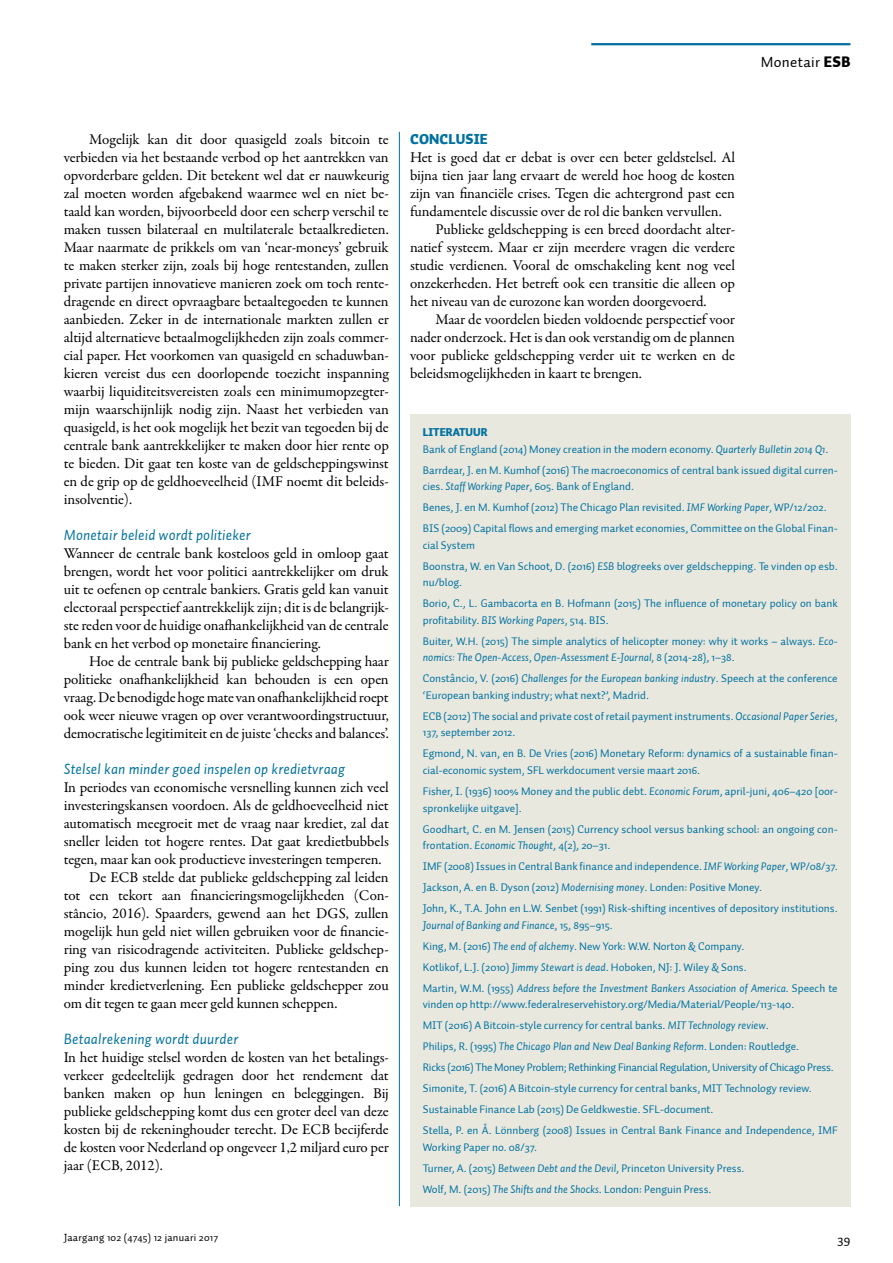
<style>
.page{position:relative;width:893px;height:1263px;background:#fff}
.page>*{position:absolute;margin:0;border:0;box-sizing:border-box;transform-origin:0 0}
.t1{font:15px/18px "Garamond Premr Pro";letter-spacing:-.005em;color:#000;text-align:justify}
.t2{font:italic 15px "Auto 1";letter-spacing:.01em;color:#00719f}
.t3{font:15px "Auto 1";letter-spacing:.025em;color:#000}
.t4{font:900 14.25px "Auto 1";letter-spacing:.01em;color:#00719f}
.t5{font:13.5px "Auto 1";color:#000}
.t6{font:11.25px/21px "Auto 1";color:#00719f}
.t7{font:italic 11.25px/21px "Auto 1";color:#00719f}
.t8{font:10.5px "Auto 1";letter-spacing:.025em;color:#000}
.s1{font-weight:900}
.s2{font-family:"Auto 1";font-style:italic;color:#00719f}
.s3{font-style:italic}
.s4{font-style:normal}
</style>
<div class="page">
<hr style="left:591px;top:43px;width:259px;height:2px;background:#006f9f">
<div style="left:410px;top:414px;width:440px;height:792px;background:#e9e8df"></div>
<hr style="left:399px;top:132px;width:1px;height:1074px;background:#006f9f">
<p class="t3" style="left:761px;top:53px;width:91px">Monetair <span class="s1">ESB</span></p>
<p class="t1" style="left:64px;top:131px;width:327px;text-indent:26px">Mogelijk kan dit door quasigeld zoals bitcoin te verbieden via het bestaande verbod op het aantrekken van opvorderbare gelden. Dit betekent wel dat er nauwkeurig zal moeten worden afgebakend waarmee wel en niet be&shy;taald kan worden, bijvoorbeeld door een scherp verschil te maken tussen bilateraal en multilaterale betaalkredieten.<br>Maar naarmate de prikkels om van ‘near-moneys’ gebruik te maken sterker zijn, zoals bij hoge rentestanden, zullen private partijen innovatieve manieren zoek om toch rente&shy;dragende en direct opvraagbare betaaltegoeden te kunnen aanbieden. Zeker in de internationale markten zullen er altijd alternatieve betaalmogelijkheden zijn zoals commer&shy;cial paper. Het voorkomen van quasigeld en schaduwban&shy;kieren vereist dus een doorlopende toezicht inspanning waarbij liquiditeitsvereisten zoals een minimumopzegter&shy;mijn waarschijnlijk nodig zijn. Naast het verbieden van quasigeld, is het ook mogelijk het bezit van tegoeden bij de centrale bank aantrekkelijker te maken door hier rente op te bieden. Dit gaat ten koste van de geldscheppingswinst en de grip op de geldhoeveelheid (IMF noemt dit beleids&shy;insolventie).</p>
<p class="t2" style="left:64px;top:525px;width:188px">Monetair beleid wordt politieker</p>
<p class="t1" style="left:64px;top:545px;width:326px">Wanneer de centrale bank kosteloos geld in omloop gaat</p>
<p class="t1" style="left:64px;top:563px;width:326px">brengen, wordt het voor politici aantrekkelijker om druk</p>
<p class="t1" style="left:64px;top:581px;width:326px">uit te oefenen op centrale bankiers. Gratis geld kan vanuit</p>
<p class="t1" style="left:64px;top:599px;width:326px">electoraal perspectief aantrekkelijk zijn; dit is de belangrijk-</p>
<p class="t1" style="left:64px;top:617px;width:326px">ste reden voor de huidige onafhankelijkheid van de centrale</p>
<p class="t1" style="left:64px;top:635px;width:259px">bank en het verbod op monetaire financiering.</p>
<p class="t1" style="left:89px;top:653px;width:301px">Hoe de centrale bank bij publieke geldschepping haar</p>
<p class="t1" style="left:64px;top:671px;width:326px">politieke onafhankelijkheid kan behouden is een open</p>
<p class="t1" style="left:64px;top:689px;width:326px">vraag. De benodigde hoge mate van onafhankelijkheid roept</p>
<p class="t1" style="left:64px;top:707px;width:326px">ook weer nieuwe vragen op over verantwoordingstructuur,</p>
<p class="t1" style="left:64px;top:725px;width:326px">democratische legitimiteit en de juiste ‘checks and balances’.</p>
<p class="t2" style="left:64px;top:759px;width:283px">Stelsel kan minder goed inspelen op kredietvraag</p>
<p class="t1" style="left:64px;top:779px;width:327px">In periodes van economische versnelling kunnen zich veel</p>
<p class="t1" style="left:64px;top:797px;width:326px">investeringskansen voordoen. Als de geldhoeveelheid niet</p>
<p class="t1" style="left:64px;top:815px;width:327px">automatisch meegroeit met de vraag naar krediet, zal dat</p>
<p class="t1" style="left:64px;top:833px;width:327px">sneller leiden tot hogere rentes. Dat gaat kredietbubbels</p>
<p class="t1" style="left:64px;top:851px;width:319px">tegen, maar kan ook productieve investeringen temperen.</p>
<p class="t1" style="left:89px;top:869px;width:301px">De ECB stelde dat publieke geldschepping zal leiden</p>
<p class="t1" style="left:64px;top:887px;width:326px">tot een tekort aan financieringsmogelijkheden (Con-</p>
<p class="t1" style="left:64px;top:905px;width:326px">stâncio, 2016). Spaarders, gewend aan het DGS, zullen</p>
<p class="t1" style="left:64px;top:923px;width:326px">mogelijk hun geld niet willen gebruiken voor de financie-</p>
<p class="t1" style="left:64px;top:941px;width:326px">ring van risicodragende activiteiten. Publieke geldschep-</p>
<p class="t1" style="left:64px;top:959px;width:327px">ping zou dus kunnen leiden tot hogere rentestanden en</p>
<p class="t1" style="left:64px;top:977px;width:327px">minder kredietverlening. Een publieke geldschepper zou</p>
<p class="t1" style="left:64px;top:995px;width:275px">om dit tegen te gaan meer geld kunnen scheppen.</p>
<p class="t1" style="left:64px;top:1031px;width:327px;text-align:left"><span class="s2">Betaalrekening wordt duurder<br></span>In het huidige stelsel worden de kosten van het betalings&shy;verkeer gedeeltelijk gedragen door het rendement dat banken maken op hun leningen en beleggingen. Bij publieke geldschepping komt dus een groter deel van deze kosten bij de rekeninghouder terecht. De ECB becijferde de kosten voor Nederland op ongeveer 1,2 miljard euro per jaar (ECB, 2012).</p>
<p class="t4" style="left:410px;top:130px;width:79px">CONCLUSIE</p>
<p class="t1" style="left:410px;top:149px;width:327px">Het is goed dat er debat is over een beter geldstelsel. Al</p>
<p class="t1" style="left:410px;top:167px;width:326px">bijna tien jaar lang ervaart de wereld hoe hoog de kosten</p>
<p class="t1" style="left:410px;top:185px;width:326px">zijn van financiële crises. Tegen die achtergrond past een</p>
<p class="t1" style="left:410px;top:203px;width:313px">fundamentele discussie over de rol die banken vervullen.</p>
<p class="t1" style="left:436px;top:221px;width:301px">Publieke geldschepping is een breed doordacht alter-</p>
<p class="t1" style="left:410px;top:239px;width:327px">natief systeem. Maar er zijn meerdere vragen die verdere</p>
<p class="t1" style="left:410px;top:257px;width:326px">studie verdienen. Vooral de omschakeling kent nog veel</p>
<p class="t1" style="left:410px;top:275px;width:326px">onzekerheden. Het betreft ook een transitie die alleen op</p>
<p class="t1" style="left:410px;top:293px;width:298px">het niveau van de eurozone kan worden doorgevoerd.</p>
<p class="t1" style="left:436px;top:311px;width:301px">Maar de voordelen bieden voldoende perspectief voor</p>
<p class="t1" style="left:410px;top:329px;width:326px">nader onderzoek. Het is dan ook verstandig om de plannen</p>
<p class="t1" style="left:410px;top:347px;width:326px">voor publieke geldschepping verder uit te werken en de</p>
<p class="t1" style="left:410px;top:365px;width:233px">beleidsmogelijkheden in kaart te brengen.</p>
<p class="t6" style="left:423px;top:424px;width:407px;line-height:16.5px"><span class="s1">LITERATUUR<br></span>Bank of England (2014) Money creation in the modern economy. <span class="s3">Quarterly Bulletin 2014 Q1</span>.</p>
<p class="t6" style="left:423px;top:462px;width:416px;line-height:16.5px">Barrdear, J. en M. Kumhof (2016) The macroeconomics of central bank issued digital curren&shy;cies. <span class="s3">Staff Working Paper</span>, 605. Bank of England.</p>
<p class="t6" style="left:423px;top:497px;width:416px">Benes, J. en M. Kumhof (2012) The Chicago Plan revisited. <span class="s3">IMF Working Paper</span>, WP/12/202.<br>BIS (2009) Capital flows and emerging market economies, Committee on the Global Finan-</p>
<p class="t6" style="left:423px;top:535px;width:416px">cial System<br>Boonstra, W. en Van Schoot, D. (2016) <span class="s3">ESB</span> blogreeks over geldschepping. Te vinden op esb.</p>
<p class="t6" style="left:423px;top:572px;width:416px">nu/blog.<br>Borio, C., L. Gambacorta en B. Hofmann (2015) The influence of monetary policy on bank</p>
<p class="t6" style="left:423px;top:610px;width:416px">profitability. <span class="s3">BIS Working Papers</span>, 514. BIS.<br>Buiter, W.H. (2015) The simple analytics of helicopter money: why it works – always. <span class="s3">Eco-</span></p>
<p class="t7" style="left:423px;top:647px;width:416px">nomics: The Open-Access, Open-Assessment E-Journal, <span class="s4">8 (2014-28), 1–38.<br>Constâncio, V. (2016)</span> Challenges for the European banking industry<span class="s4">. Speech at the conference</span></p>
<p class="t6" style="left:423px;top:685px;width:416px">‘European banking industry; what next?’, Madrid.<br>ECB (2012) The social and private cost of retail payment instruments. <span class="s3">Occasional Paper Series</span>,</p>
<p class="t6" style="left:423px;top:722px;width:416px">137, september 2012.<br>Egmond, N. van, en B. De Vries (2016) Monetary Reform: dynamics of a sustainable finan-</p>
<p class="t6" style="left:423px;top:760px;width:416px">cial-economic system, SFL werkdocument versie maart 2016.<br>Fisher, I. (1936) 100% Money and the public debt. <span class="s3">Economic Forum</span>, april-juni, 406–420 [oor-</p>
<p class="t6" style="left:423px;top:797px;width:416px">spronkelijke uitgave].<br>Goodhart, C. en M. Jensen (2015) Currency school versus banking school: an ongoing con-</p>
<p class="t6" style="left:423px;top:835px;width:416px">frontation. <span class="s3">Economic Thought</span>, 4(2), 20–31.<br>IMF (2008) Issues in Central Bank finance and independence. <span class="s3">IMF Working Paper</span>, WP/08/37.<br>Jackson, A. en B. Dyson (2012) <span class="s3">Modernising money</span>. Londen: Positive Money.<br>John, K., T.A. John en L.W. Senbet (1991) Risk-shifting incentives of depository institutions.</p>
<p class="t6" style="left:423px;top:914px;width:416px"><span class="s3">Journal of Banking and Finance</span>, 15, 895–915.<br>King, M. (2016) <span class="s3">The end of alchemy</span>. New York: W.W. Norton &amp; Company.<br>Kotlikof, L.J. (2010) <span class="s3">Jimmy Stewart is dead</span>. Hoboken, NJ: J. Wiley &amp; Sons.<br>Martin, W.M. (1955) <span class="s3">Address before the Investment Bankers Association of America</span>. Speech te</p>
<p class="t6" style="left:423px;top:994px;width:416px">vinden op http://www.federalreservehistory.org/Media/Material/People/113-140.<br>MIT (2016) A Bitcoin-style currency for central banks. <span class="s3">MIT Technology review</span>.<br>Philips, R. (1995) <span class="s3">The Chicago Plan and New Deal Banking Reform</span>. Londen: Routledge.<br>Ricks (2016) The Money Problem; Rethinking Financial Regulation, University of Chicago Press.<br>Simonite, T. (2016) A Bitcoin-style currency for central banks, MIT Technology review.<br>Sustainable Finance Lab (2015) De Geldkwestie. SFL-document.<br>Stella, P. en Å. Lönnberg (2008) Issues in Central Bank Finance and Independence, IMF</p>
<p class="t6" style="left:423px;top:1136px;width:323px">Working Paper no. 08/37.<br>Turner, A. (2015) <span class="s3">Between Debt and the Devil</span>, Princeton University Press.<br>Wolf, M. (2015) <span class="s3">The Shifts and the Shocks</span>. London: Penguin Press.</p>
<p class="t8" style="left:64px;top:1231px;width:156px">Jaargang 102 (4745) 12 januari 2017</p>
<p class="t5" style="left:837px;top:1231px;width:14px">39</p>
</div>
